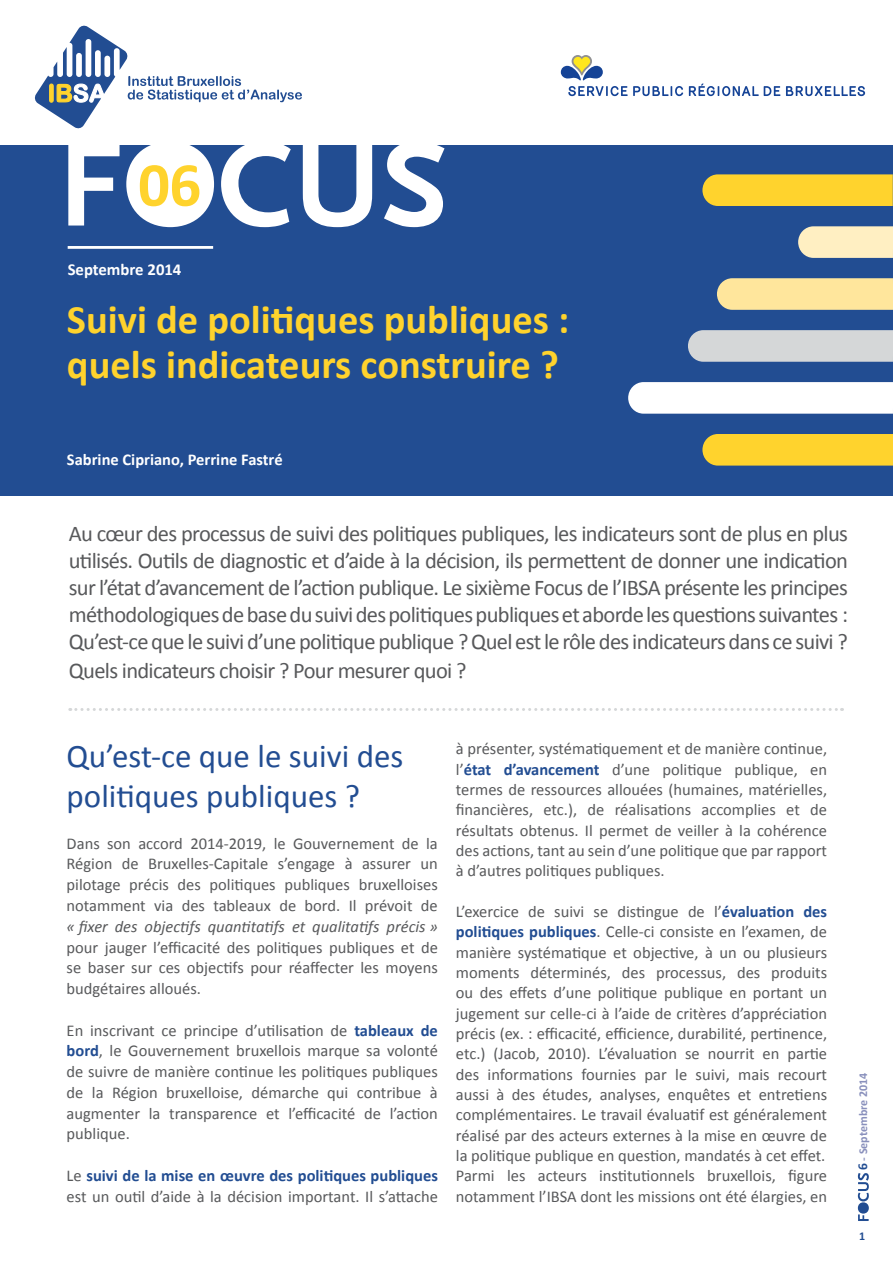
<style>
.page{position:relative;width:893px;height:1263px;background:#fff}
.page>*{position:absolute;margin:0;border:0;box-sizing:border-box;transform-origin:0 0}
.t1{font:700 63px "Calibri";color:#ffd32d}
.t2{font:700 40.5px/45px "Calibri";color:#ffd32d}
.t3{font:33px/40.5px "Calibri";color:#224d92}
.t4{font:22.5px/27.3px "Calibri";letter-spacing:-.03em;color:#58595b;text-align:justify}
.t5{font:700 16.8px "Calibri";color:#fff}
.t6{font:16.5px/20.4px "Calibri";color:#58595b;text-align:justify}
.t7{font:italic 16.5px "Calibri";color:#58595b}
.t8{font:700 16.5px "Calibri";color:#fff}
.t9{font:700 12px "Calibri";color:#8990bc}
.t10{font:700 12px "Calibri";color:#224d92}
.s1{font-weight:700;color:#224d92}
.s2{font-size:13.5px;color:#224d92}
</style>
<div class="page">
<svg style="left:858px;top:1173px;width:11px;height:48px"></svg>
<div style="left:859px;top:1203px;width:9px;height:9px;background:#224d92;border-radius:50%"></div>
<div style="left:0;top:145px;width:893px;height:350px;background:#224d92"></div>
<svg style="left:34px;top:25px;width:268px;height:104px"></svg>
<svg style="left:561px;top:55px;width:42px;height:25px"></svg>
<svg style="left:568px;top:86px;width:115px;height:10px"></svg>
<svg style="left:689px;top:84px;width:91px;height:12px"></svg>
<svg style="left:786px;top:86px;width:79px;height:10px"></svg>
<div style="left:702px;top:434px;width:191px;height:32px;background:#ffd32d"></div>
<div style="left:702px;top:174px;width:191px;height:32px;background:#ffd32d"></div>
<svg style="left:628px;top:382px;width:265px;height:32px;background:#f9fafc"></svg>
<svg style="left:798px;top:226px;width:95px;height:32px;background:#f4e6bf"></svg>
<svg style="left:688px;top:330px;width:205px;height:32px;background:#cfd2d5"></svg>
<svg style="left:717px;top:278px;width:176px;height:32px;background:#f8e19b"></svg>
<hr style="left:68px;top:246px;width:145px;height:3px;background:#fff">
<svg style="left:68px;top:145px;width:376px;height:82px"></svg>
<div style="left:134px;top:149px;width:72px;height:71px;background:#fff;border-radius:50%"></div>
<svg style="left:70px;top:708px;width:772px;height:3px"></svg>
<p class="t1" style="left:138px;top:144px;width:65px">06</p>
<p class="t5" style="left:68px;top:258px;width:115px">Septembre 2014</p>
<h2 class="t2" style="left:67px;top:297px;width:504px">Suivi de politiques publiques : quels indicateurs construire ?</h2>
<p class="t8" style="left:67px;top:449px;width:217px">Sabrine Cipriano, Perrine Fastré</p>
<p class="t4" style="left:69px;top:520px;width:781px">Au cœur des processus de suivi des politiques publiques, les indicateurs sont de plus en plus utilisés. Outils de diagnostic et d’aide à la décision, ils permettent de donner une indication sur l’état d’avancement de l’action publique. Le sixième Focus de l’IBSA présente les principes méthodologiques de base du suivi des politiques publiques et aborde les questions suivantes :<br>Qu’est-ce que le suivi d’une politique publique ? Quel est le rôle des indicateurs dans ce suivi ?<br>Quels indicateurs choisir ? Pour mesurer quoi ?</p>
<h3 class="t3" style="left:67px;top:735px;width:338px">Qu’est-ce que le suivi des politiques publiques ?</h3>
<p class="t6" style="left:67px;top:833px;width:373px">Dans son accord 2014-2019, le Gouvernement de la Région de Bruxelles-Capitale s’engage à assurer un pilotage précis des politiques publiques bruxelloises notamment via des tableaux de bord. Il prévoit de</p>
<p class="t7" style="left:67px;top:915px;width:373px">« fixer des objectifs quantitatifs et qualitatifs précis »</p>
<p class="t6" style="left:67px;top:937px;width:373px">pour jauger l’efficacité des politiques publiques et de se baser sur ces objectifs pour réaffecter les moyens budgétaires alloués.</p>
<p class="t6" style="left:67px;top:1020px;width:373px">En inscrivant ce principe d’utilisation de <span class="s1">tableaux de bord</span>, le Gouvernement bruxellois marque sa volonté de suivre de manière continue les politiques publiques de la Région bruxelloise, démarche qui contribue à augmenter la transparence et l’efficacité de l’action publique.</p>
<p class="t6" style="left:67px;top:1165px;width:373px">Le <span class="s1">suivi de la mise en œuvre des politiques publiques </span>est un outil d’aide à la décision important. Il s’attache</p>
<p class="t6" style="left:456px;top:739px;width:373px">à présenter, systématiquement et de manière continue, l’<span class="s1">état d’avancement</span> d’une politique publique, en termes de ressources allouées (humaines, matérielles, financières, etc.), de réalisations accomplies et de résultats obtenus. Il permet de veiller à la cohérence des actions, tant au sein d’une politique que par rapport à d’autres politiques publiques.</p>
<p class="t6" style="left:456px;top:901px;width:373px">L’exercice de suivi se distingue de l’<span class="s1">évaluation des politiques publiques</span>. Celle-ci consiste en l’examen, de manière systématique et objective, à un ou plusieurs moments déterminés, des processus, des produits ou des effets d’une politique publique en portant un jugement sur celle-ci à l’aide de critères d’appréciation précis (ex. : efficacité, efficience, durabilité, pertinence, etc.) (Jacob, 2010). L’évaluation se nourrit en partie des informations fournies par le suivi, mais recourt aussi à des études, analyses, enquêtes et entretiens complémentaires. Le travail évaluatif est généralement réalisé par des acteurs externes à la mise en œuvre de la politique publique en question, mandatés à cet effet.<br>Parmi les acteurs institutionnels bruxellois, figure notamment l’IBSA dont les missions ont été élargies, en</p>
<p class="t9" style="left:855px;top:1170px;width:99px;rotate:-90deg"><span class="s2">6</span> - Septembre 2014</p>
<p class="t10" style="left:859px;top:1228px;width:8px">1</p>
</div>
